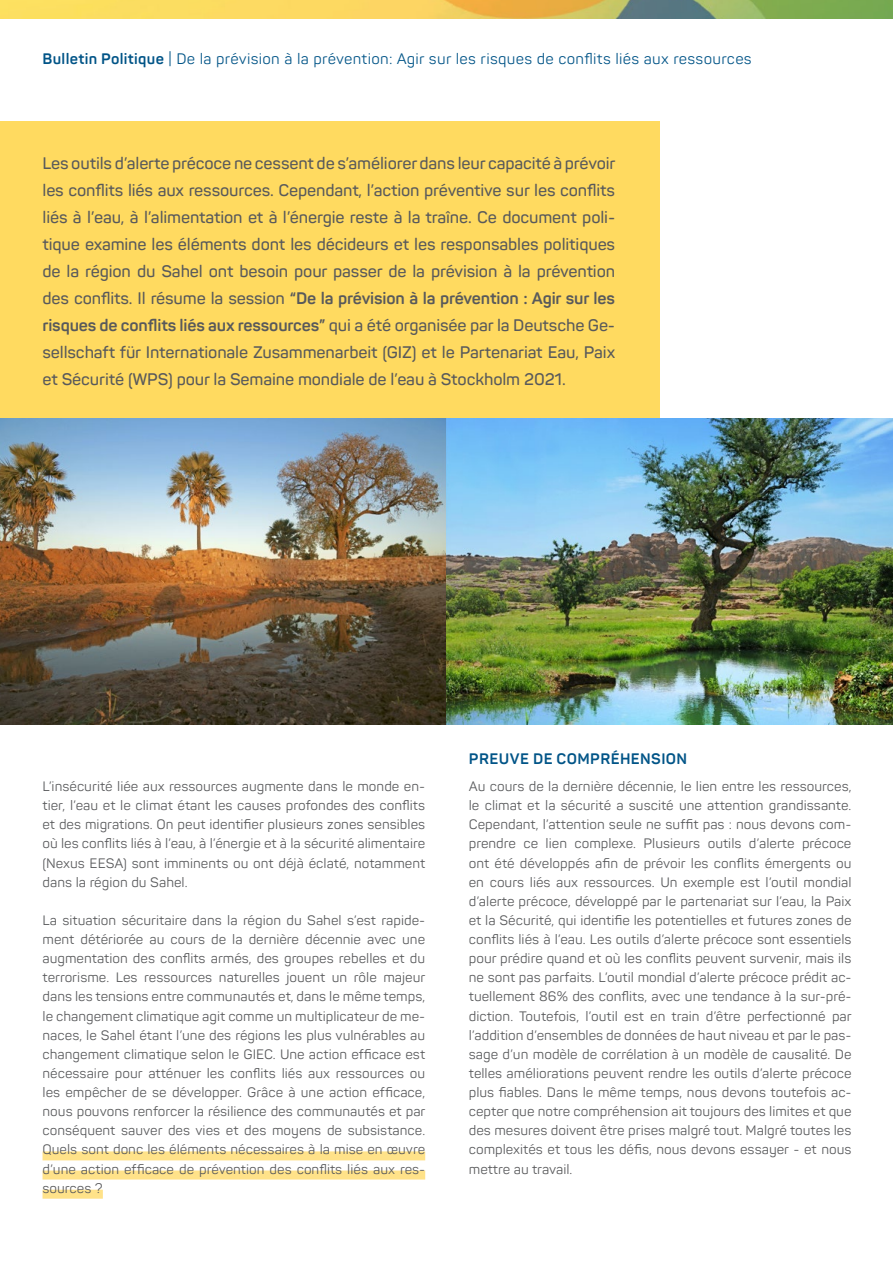
<style>
.page{position:relative;width:893px;height:1263px;background:#fff}
.page>*{position:absolute;margin:0;border:0;box-sizing:border-box;transform-origin:0 0}
.t1{font:600 16.5px/27px "Panton";letter-spacing:-.01em;color:#58595b;text-align:justify}
.t2{font:15px "Panton";letter-spacing:.02em;color:#005487}
.t3{font:700 15px "Panton";letter-spacing:.025em;color:#005487}
.t4{font:13.5px/19.2px "Panton";color:#58595b;text-align:justify}
.s1{font-weight:700}
</style>
<div class="page">
<div style="left:0;top:121px;width:659px;height:297px;background:#ffda60"></div>
<div style="left:43px;top:1151px;width:382px;height:9px;background:#ffe289"></div>
<div style="left:43px;top:1170px;width:382px;height:9px;background:#ffe289"></div>
<div style="left:43px;top:1190px;width:60px;height:9px;background:#ffe289"></div>
<img style="left:0;top:418px;width:893px;height:306px">
<img style="left:0;top:0;width:893px;height:18px">
<p class="t2" style="left:43px;top:49px;width:711px"><span class="s1">Bulletin Politique</span> | De la prévision à la prévention: Agir sur les risques de conflits liés aux ressources</p>
<p class="t1" style="left:43px;top:150px;width:575px">Les outils d’alerte précoce ne cessent de s’améliorer dans leur capacité à prévoir les conflits liés aux ressources. Cependant, l’action préventive sur les conflits liés à l’eau, à l’alimentation et à l’énergie reste à la traîne. Ce document poli&shy;tique examine les éléments dont les décideurs et les responsables politiques de la région du Sahel ont besoin pour passer de la prévision à la prévention des conflits. Il résume la session <span class="s1">“De la prévision à la prévention : Agir sur les risques de conflits liés aux ressources”</span> qui a été organisée par la Deutsche Ge&shy;sellschaft für Internationale Zusammenarbeit (GIZ) et le Partenariat Eau, Paix et Sécurité (WPS) pour la Semaine mondiale de l’eau à Stockholm 2021.</p>
<p class="t4" style="left:43px;top:776px;width:384px">L’insécurité liée aux ressources augmente dans le monde en&shy;tier, l’eau et le climat étant les causes profondes des conflits et des migrations. On peut identifier plusieurs zones sensibles où les conflits liés à l’eau, à l’énergie et à la sécurité alimentaire (Nexus EESA) sont imminents ou ont déjà éclaté, notamment dans la région du Sahel.</p>
<p class="t4" style="left:43px;top:910px;width:385px">La situation sécuritaire dans la région du Sahel s’est rapide&shy;ment détériorée au cours de la dernière décennie avec une augmentation des conflits armés, des groupes rebelles et du terrorisme. Les ressources naturelles jouent un rôle majeur dans les tensions entre communautés et, dans le même temps, le changement climatique agit comme un multiplicateur de me&shy;naces, le Sahel étant l’une des régions les plus vulnérables au changement climatique selon le GIEC. Une action efficace est nécessaire pour atténuer les conflits liés aux ressources ou les empêcher de se développer. Grâce à une action efficace, nous pouvons renforcer la résilience des communautés et par conséquent sauver des vies et des moyens de subsistance.<br>Quels sont donc les éléments nécessaires à la mise en œuvre d’une action efficace de prévention des conflits liés aux res&shy;sources ?</p>
<p class="t3" style="left:469px;top:750px;width:220px">PREUVE DE COMPRÉHENSION</p>
<p class="t4" style="left:469px;top:776px;width:384px">Au cours de la dernière décennie, le lien entre les ressources, le climat et la sécurité a suscité une attention grandissante.<br>Cependant, l’attention seule ne suffit pas : nous devons com&shy;prendre ce lien complexe. Plusieurs outils d’alerte précoce ont été développés afin de prévoir les conflits émergents ou en cours liés aux ressources. Un exemple est l’outil mondial d’alerte précoce, développé par le partenariat sur l’eau, la Paix et la Sécurité, qui identifie les potentielles et futures zones de conflits liés à l’eau. Les outils d’alerte précoce sont essentiels pour prédire quand et où les conflits peuvent survenir, mais ils ne sont pas parfaits. L’outil mondial d’alerte précoce prédit ac&shy;tuellement 86% des conflits, avec une tendance à la sur-pré&shy;diction. Toutefois, l’outil est en train d’être perfectionné par l’addition d’ensembles de données de haut niveau et par le pas&shy;sage d’un modèle de corrélation à un modèle de causalité. De telles améliorations peuvent rendre les outils d’alerte précoce plus fiables. Dans le même temps, nous devons toutefois ac&shy;cepter que notre compréhension ait toujours des limites et que des mesures doivent être prises malgré tout. Malgré toutes les complexités et tous les défis, nous devons essayer - et nous mettre au travail.</p>
</div>
